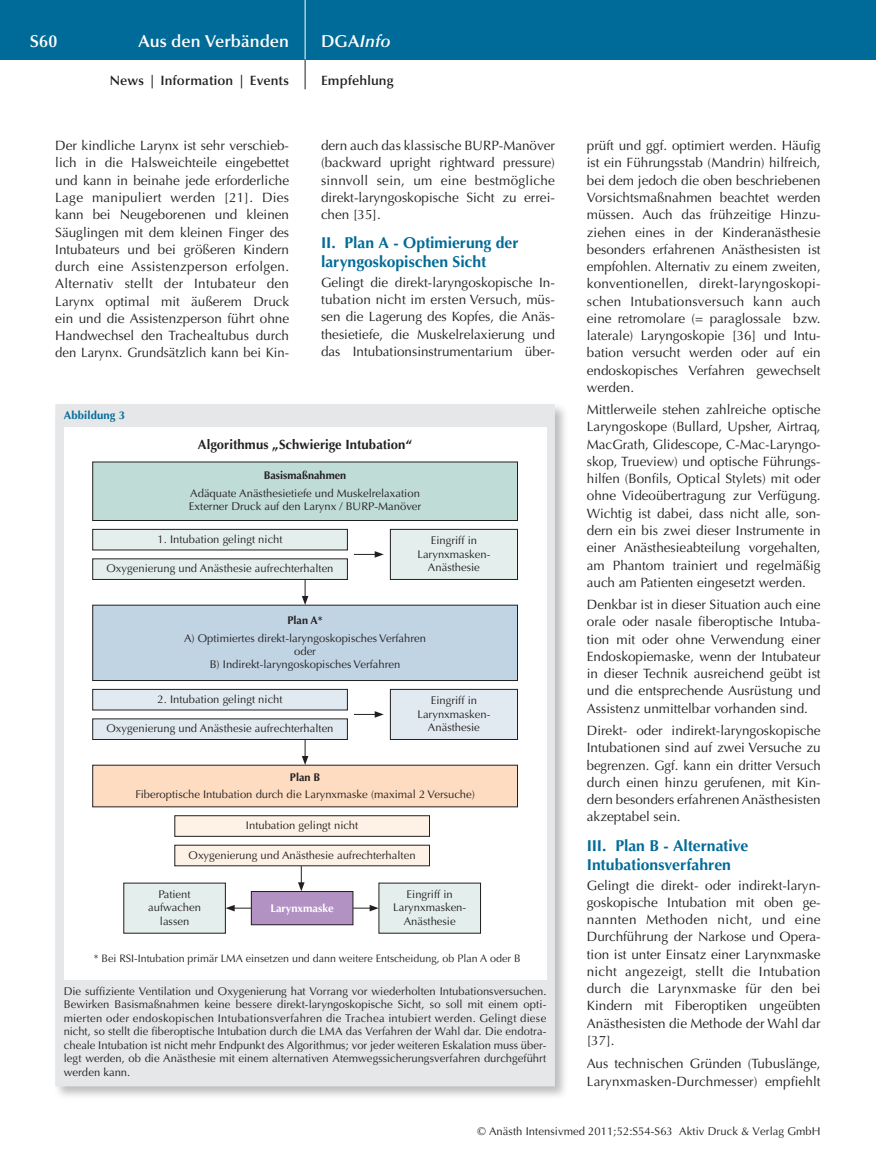
<style>
.page{position:relative;width:876px;height:1174px;background:#fff}
.page>*{position:absolute;margin:0;border:0;box-sizing:border-box;transform-origin:0 0}
.t1{font:600 17.25px "Optima";color:#fff}
.t2{font:italic 600 17.25px "Optima";color:#fff}
.t3{font:700 15.75px/18.8px "Optima";color:#006b98}
.t4{font:13.5px/17.2px "Optima";color:#231f20;text-align:justify}
.t5{font:600 13.5px "Optima";letter-spacing:.01em;color:#231f20}
.t6{font:700 13.35px "Optima";letter-spacing:.005em;color:#231f20}
.t7{font:11.25px/13.5px "Optima";letter-spacing:.005em;color:#231f20;text-align:justify}
.t8{font:700 11.25px "Optima";letter-spacing:.015em;color:#006b98}
.t9{font:11.1px/13.4px "Optima";color:#231f20;text-align:center}
.t10{font:700 11.1px "Optima";color:#231f20}
.t11{font:700 11.1px "Optima";color:#fff}
.t12{font:10.8px "Optima";color:#231f20}
.s1{font-style:normal}
</style>
<div class="page">
<div style="left:0;top:0;width:876px;height:60px;background:#006b98"></div>
<hr style="left:305px;top:0;width:1px;height:60px;background:#fff">
<svg style="left:305px;top:60px;width:1px;height:29px"></svg>
<div style="left:53px;top:402px;width:516px;height:698px;background:#231f20;opacity:.3"></div>
<div style="left:55px;top:404px;width:500px;height:682px;background:#e6e7e9"></div>
<div style="left:64px;top:427px;width:482px;height:553px;background:#fff"></div>
<div style="left:93px;top:462px;width:424px;height:58px;background:#c0dcd7"></div>
<div style="left:92px;top:462px;width:426px;height:59px;border:1px solid #231f20"></div>
<div style="left:93px;top:605px;width:424px;height:75px;background:#c1d4e4"></div>
<div style="left:93px;top:765px;width:424px;height:42px;background:#fddcc1"></div>
<div style="left:93px;top:529px;width:254px;height:21px;background:#e4efed"></div>
<div style="left:92px;top:529px;width:256px;height:21px;border:1px solid #231f20"></div>
<div style="left:93px;top:689px;width:254px;height:21px;background:#e2eaf1"></div>
<div style="left:92px;top:689px;width:256px;height:21px;border:1px solid #231f20"></div>
<div style="left:93px;top:559px;width:254px;height:20px;background:#e4efed"></div>
<div style="left:93px;top:719px;width:254px;height:20px;background:#e2eaf1"></div>
<div style="left:390px;top:529px;width:127px;height:50px;background:#e4efed"></div>
<div style="left:390px;top:529px;width:128px;height:50px;border:1px solid #231f20"></div>
<div style="left:390px;top:689px;width:127px;height:50px;background:#e2eaf1"></div>
<div style="left:390px;top:689px;width:128px;height:50px;border:1px solid #231f20"></div>
<svg style="left:354px;top:551px;width:30px;height:6px"></svg>
<svg style="left:354px;top:711px;width:30px;height:6px"></svg>
<svg style="left:302px;top:579px;width:6px;height:26px"></svg>
<svg style="left:302px;top:739px;width:6px;height:26px"></svg>
<div style="left:251px;top:891px;width:102px;height:33px;background:#b192c3"></div>
<div style="left:251px;top:891px;width:102px;height:34px;border:1px solid #231f20"></div>
<div style="left:379px;top:883px;width:101px;height:50px;background:#e4efed"></div>
<div style="left:124px;top:883px;width:101px;height:50px;background:#e4efed"></div>
<svg style="left:298px;top:866px;width:7px;height:25px"></svg>
<svg style="left:226px;top:905px;width:25px;height:6px"></svg>
<svg style="left:353px;top:905px;width:26px;height:6px"></svg>
<div style="left:175px;top:815px;width:254px;height:21px;background:#fef1e6"></div>
<div style="left:175px;top:815px;width:255px;height:21px;border:1px solid #231f20"></div>
<div style="left:175px;top:845px;width:254px;height:20px;background:#fef1e6"></div>
<p class="t1" style="left:30px;top:31px;width:29px">S60</p>
<p class="t1" style="left:138px;top:31px;width:152px">Aus den Verbänden</p>
<p class="t2" style="left:321px;top:31px;width:71px"><span class="s1">DGA</span>Info</p>
<p class="t5" style="left:110px;top:73px;width:181px">News | Information | Events</p>
<p class="t5" style="left:321px;top:73px;width:74px">Empfehlung</p>
<p class="t4" style="left:55px;top:137px;width:235px">Der kindliche Larynx ist sehr verschieb&shy;lich in die Halsweichteile eingebettet und kann in beinahe jede erforderliche Lage manipuliert werden [21]. Dies kann bei Neugeborenen und kleinen Säuglingen mit dem kleinen Finger des Intubateurs und bei größeren Kindern durch eine Assistenzperson erfolgen.<br>Alternativ stellt der Intubateur den Larynx optimal mit äußerem Druck ein und die Assistenzperson führt ohne Handwechsel den Trachealtubus durch den Larynx. Grundsätzlich kann bei Kin-</p>
<p class="t4" style="left:321px;top:137px;width:235px">dern auch das klassische BURP-Manöver (backward upright rightward pressure) sinnvoll sein, um eine bestmögliche direkt-laryngoskopische Sicht zu errei&shy;chen [35].</p>
<p class="t3" style="left:321px;top:233px;width:199px">II. Plan A - Optimierung der laryngoskopischen Sicht</p>
<p class="t4" style="left:321px;top:274px;width:235px;text-align:left">Gelingt die direkt-laryngoskopische In-‑ tubation nicht im ersten Versuch, müs-‑ sen die Lagerung des Kopfes, die Anäs&shy;thesietiefe, die Muskelrelaxierung und das Intubationsinstrumentarium über-‑</p>
<p class="t8" style="left:64px;top:408px;width:63px">Abbildung 3</p>
<p class="t6" style="left:198px;top:437px;width:216px">Algorithmus „Schwierige Intubation“</p>
<p class="t10" style="left:264px;top:469px;width:84px">Basismaßnahmen</p>
<p class="t9" style="left:189px;top:486px;width:234px;text-align:left">Adäquate Anästhesietiefe und Muskelrelaxation<br>Externer Druck auf den Larynx / BURP-Manöver</p>
<p class="t9" style="left:158px;top:533px;width:126px">1. Intubation gelingt nicht</p>
<p class="t9" style="left:107px;top:562px;width:228px">Oxygenierung und Anästhesie aufrechterhalten</p>
<p class="t9" style="left:417px;top:534px;width:75px">Eingriff in<br>Larynxmasken-<br>Anästhesie</p>
<p class="t10" style="left:287px;top:614px;width:37px">Plan A*</p>
<p class="t9" style="left:184px;top:631px;width:243px">A) Optimiertes direkt-laryngoskopisches Verfahren oder<br>B) Indirekt-laryngoskopisches Verfahren</p>
<p class="t9" style="left:158px;top:692px;width:126px">2. Intubation gelingt nicht</p>
<p class="t9" style="left:107px;top:722px;width:228px">Oxygenierung und Anästhesie aufrechterhalten</p>
<p class="t9" style="left:417px;top:694px;width:75px">Eingriff in<br>Larynxmasken-<br>Anästhesie</p>
<p class="t10" style="left:290px;top:770px;width:32px">Plan B</p>
<p class="t9" style="left:135px;top:788px;width:341px">Fiberoptische Intubation durch die Larynxmaske (maximal 2 Versuche)</p>
<p class="t9" style="left:246px;top:819px;width:114px">Intubation gelingt nicht</p>
<p class="t9" style="left:189px;top:848px;width:228px">Oxygenierung und Anästhesie aufrechterhalten</p>
<p class="t9" style="left:148px;top:887px;width:54px">Patient aufwachen lassen</p>
<p class="t11" style="left:270px;top:902px;width:65px">Larynxmaske</p>
<p class="t9" style="left:393px;top:887px;width:75px">Eingriff in<br>Larynxmasken-<br>Anästhesie</p>
<p class="t12" style="left:94px;top:952px;width:428px">* Bei RSI-Intubation primär LMA einsetzen und dann weitere Entscheidung, ob Plan A oder B</p>
<p class="t7" style="left:64px;top:984px;width:484px">Die suffiziente Ventilation und Oxygenierung hat Vorrang vor wiederholten Intubationsversuchen.<br>Bewirken Basismaßnahmen keine bessere direkt-laryngoskopische Sicht, so soll mit einem opti&shy;mierten oder endoskopischen Intubationsverfahren die Trachea intubiert werden. Gelingt diese nicht, so stellt die fiberoptische Intubation durch die LMA das Verfahren der Wahl dar. Die endotra&shy;cheale Intubation ist nicht mehr Endpunkt des Algorithmus; vor jeder weiteren Eskalation muss über&shy;legt werden, ob die Anästhesie mit einem alternativen Atemwegssicherungsverfahren durchgeführt werden kann.</p>
<p class="t4" style="left:587px;top:137px;width:235px">prüft und ggf. optimiert werden. Häufig ist ein Führungsstab (Mandrin) hilfreich, bei dem jedoch die oben beschriebenen Vorsichtsmaßnahmen beachtet werden müssen. Auch das frühzeitige Hinzu&shy;ziehen eines in der Kinderanästhesie besonders erfahrenen Anästhesisten ist empfohlen. Alternativ zu einem zweiten, konventionellen, direkt-laryngoskopi&shy;schen Intubationsversuch kann auch eine retromolare (= paraglossale bzw. laterale) Laryngoskopie [36] und Intu&shy;bation versucht werden oder auf ein endoskopisches Verfahren gewechselt werden.</p>
<p class="t4" style="left:587px;top:401px;width:235px">Mittlerweile stehen zahlreiche optische Laryngoskope (Bullard, Upsher, Airtraq, MacGrath, Glidescope, C-Mac-Laryngo&shy;skop, Trueview) und optische Führungs&shy;hilfen (Bonfils, Optical Stylets) mit oder ohne Videoübertragung zur Verfügung.<br>Wichtig ist dabei, dass nicht alle, son&shy;dern ein bis zwei dieser Instrumente in einer Anästhesieabteilung vorgehalten, am Phantom trainiert und regelmäßig auch am Patienten eingesetzt werden.</p>
<p class="t4" style="left:587px;top:596px;width:235px">Denkbar ist in dieser Situation auch eine orale oder nasale fiberoptische Intuba&shy;tion mit oder ohne Verwendung einer Endoskopiemaske, wenn der Intubateur in dieser Technik ausreichend geübt ist und die entsprechende Ausrüstung und Assistenz unmittelbar vorhanden sind.</p>
<p class="t4" style="left:587px;top:722px;width:235px">Direkt- oder indirekt-laryngoskopische Intubationen sind auf zwei Versuche zu begrenzen. Ggf. kann ein dritter Versuch durch einen hinzu gerufenen, mit Kin&shy;dern besonders erfahrenen Anästhesisten akzeptabel sein.</p>
<p class="t3" style="left:587px;top:836px;width:163px">III. Plan B - Alternative<br>Intubationsverfahren</p>
<p class="t4" style="left:587px;top:876px;width:235px;text-align:left">Gelingt die direkt- oder indirekt-laryn&shy;goskopische Intubation mit oben ge-‑ nannten Methoden nicht, und eine Durchführung der Narkose und Opera&shy;tion ist unter Einsatz einer Larynxmaske nicht angezeigt, stellt die Intubation durch die Larynxmaske für den bei Kindern mit Fiberoptiken ungeübten Anästhesisten die Methode der Wahl dar [37].</p>
<p class="t4" style="left:587px;top:1054px;width:235px;line-height:17.7px">Aus technischen Gründen (Tubuslänge,<br>Larynxmasken-Durchmesser) empfiehlt</p>
<p class="t7" style="left:477px;top:1125px;width:345px">© Anästh Intensivmed 2011;52:S54-S63 Aktiv Druck &amp; Verlag GmbH</p>
</div>
